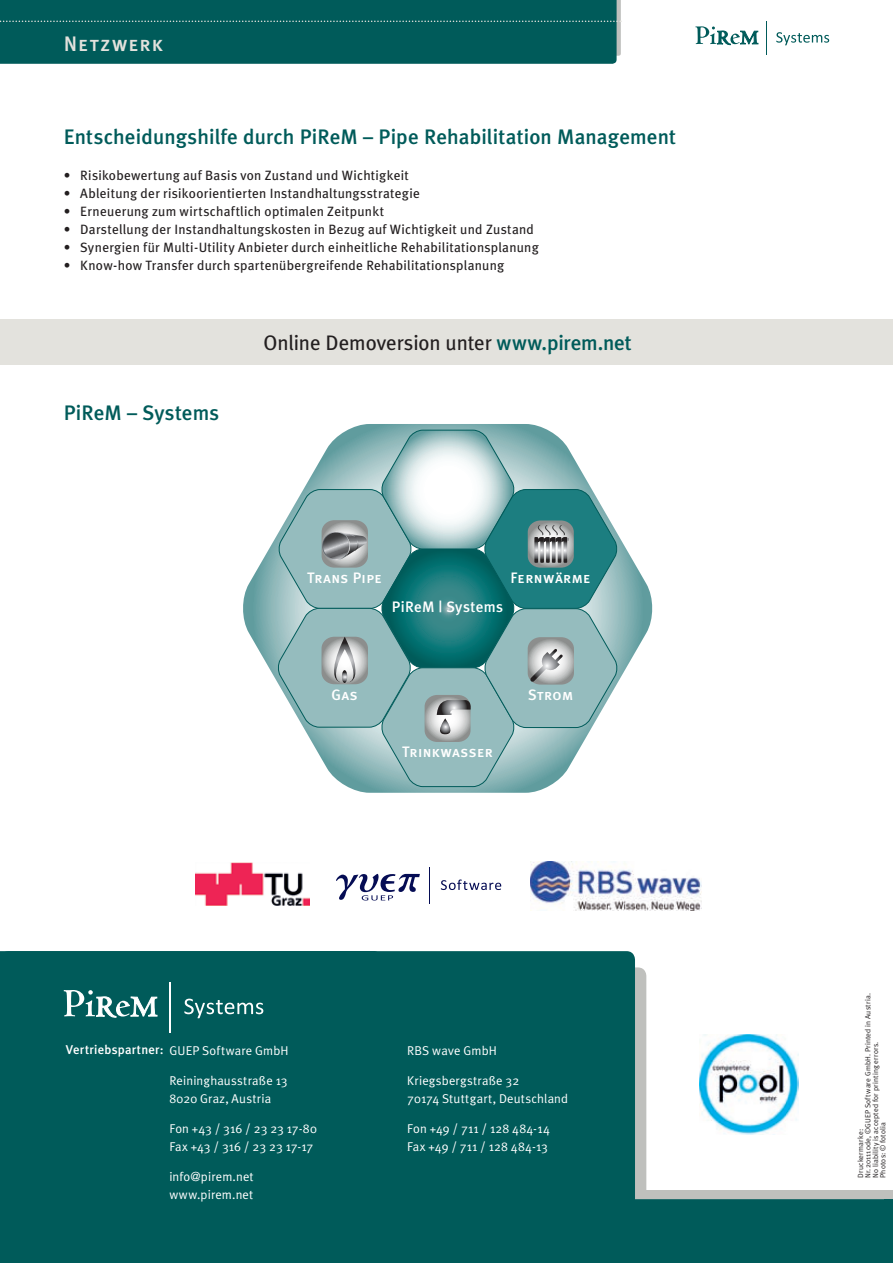
<style>
.page{position:relative;width:893px;height:1263px;background:#fff}
.page>*{position:absolute;margin:0;border:0;box-sizing:border-box;transform-origin:0 0}
.t1{font:500 21px "Meta Plus";letter-spacing:.005em;color:#005b5a}
.t2{font:21px "Meta Plus";letter-spacing:-.01em;color:#231f20}
.t3{font:21px "Meta Plus Medium Caps";letter-spacing:.04em;color:#e3e2dd}
.t4{font:15.15px "Meta Plus Medium Caps";letter-spacing:.025em;color:#fff}
.t5{font:500 15.15px "Meta Plus";letter-spacing:.025em;color:#fff}
.t6{font:13.5px "Meta Plus";letter-spacing:.02em;color:#231f20}
.t7{font:12.75px/18px "Meta Plus Normal";letter-spacing:.01em;color:#fff}
.t8{font:500 12.75px "Meta Plus";letter-spacing:.02em;color:#fff}
.t9{font:7.5px/7.5px "Meta Plus Normal";letter-spacing:.025em;color:#231f20}
.s1{font-weight:500;color:#005b5a}
.s2{font-family:"Meta Plus Normal";font-weight:400}
</style>
<div class="page">
<div style="left:0;top:0;width:621px;height:64px;background:#005b5a"></div>
<div style="left:0;top:319px;width:893px;height:45px;background:#e3e2dd"></div>
<svg style="left:695px;top:26px;width:63px;height:19px"></svg>
<svg style="left:776px;top:32px;width:53px;height:13px"></svg>
<hr style="left:766px;top:21px;width:1px;height:34px;background:#005b5a">
<div style="left:374px;top:1191px;width:519px;height:69px;background:#bfc0bd"></div>
<div style="left:0;top:951px;width:253px;height:312px;background:#005b5a"></div>
<div style="left:635px;top:967px;width:11px;height:224px;background:#bfc0bd"></div>
<div style="left:253px;top:951px;width:382px;height:248px;background:#005b5a"></div>
<div style="left:111px;top:1199px;width:782px;height:64px;background:#005b5a"></div>
<svg style="left:64px;top:986px;width:94px;height:32px"></svg>
<svg style="left:184px;top:999px;width:79px;height:19px;background:#3d8281"></svg>
<hr style="left:169px;top:982px;width:2px;height:51px;background:#fff">
<img style="left:196px;top:863px;width:113px;height:43px">
<svg style="left:336px;top:874px;width:84px;height:26px"></svg>
<svg style="left:441px;top:879px;width:60px;height:11px"></svg>
<hr style="left:429px;top:867px;width:1px;height:37px;background:#050c54">
<img style="left:530px;top:862px;width:171px;height:49px">
<svg style="left:243px;top:424px;width:410px;height:369px"></svg>
<svg style="left:277px;top:429px;width:342px;height:358px;background:#8db6b7"></svg>
<img style="left:700px;top:1035px;width:98px;height:99px">
<div style="left:885px;top:1199px;width:8px;height:9px;background:#005b5a"></div>
<h1 class="t3" style="left:64px;top:31px;width:101px">Netzwerk</h1>
<h1 class="t1" style="left:64px;top:125px;width:614px">Entscheidungshilfe durch PiReM – Pipe Rehabilitation Management</h1>
<p class="t6" style="left:64px;top:168px;width:347px">• Risikobewertung auf Basis von Zustand und Wichtigkeit</p>
<p class="t6" style="left:64px;top:186px;width:358px">• Ableitung der risikoorientierten Instandhaltungsstrategie</p>
<p class="t6" style="left:64px;top:204px;width:322px">• Erneuerung zum wirtschaftlich optimalen Zeitpunkt</p>
<p class="t6" style="left:64px;top:222px;width:472px">• Darstellung der Instandhaltungskosten in Bezug auf Wichtigkeit und Zustand</p>
<p class="t6" style="left:64px;top:240px;width:476px">• Synergien für Multi-Utility Anbieter durch einheitliche Rehabilitationsplanung</p>
<p class="t6" style="left:64px;top:257px;width:442px">• Know-how Transfer durch spartenübergreifende Rehabilitationsplanung</p>
<h1 class="t1" style="left:64px;top:401px;width:157px">PiReM – Systems</h1>
<h1 class="t2" style="left:263px;top:331px;width:370px">Online Demoversion unter <span class="s1">www.pirem.net</span></h1>
<p class="t4" style="left:307px;top:569px;width:76px">Trans Pipe</p>
<p class="t4" style="left:511px;top:569px;width:82px">Fernwärme</p>
<p class="t4" style="left:331px;top:686px;width:28px">Gas</p>
<p class="t5" style="left:392px;top:598px;width:113px">PiReM | Systems</p>
<p class="t4" style="left:402px;top:743px;width:93px">Trinkwasser</p>
<p class="t4" style="left:528px;top:686px;width:46px">Strom</p>
<p class="t8" style="left:66px;top:1042px;width:224px">Vertriebspartner: <span class="s2">GUEP Software GmbH</span></p>
<p class="t7" style="left:169px;top:1071px;width:120px">Reininghausstraße 13<br>8020 Graz, Austria</p>
<p class="t7" style="left:169px;top:1119px;width:149px">Fon +43 / 316 / 23 23 17-80<br>Fax +43 / 316 / 23 23 17-17</p>
<p class="t7" style="left:169px;top:1167px;width:86px">info@pirem.net www.pirem.net</p>
<p class="t7" style="left:407px;top:1041px;width:91px">RBS wave GmbH</p>
<p class="t7" style="left:407px;top:1071px;width:162px">Kriegsbergstraße 32<br>70174 Stuttgart, Deutschland</p>
<p class="t7" style="left:407px;top:1119px;width:144px">Fon +49 / 711 / 128 484-14<br>Fax +49 / 711 / 128 484-13</p>
<p class="t9" style="left:857px;top:1178px;width:186px;rotate:-90deg">Druckermarke:<br>Nr.201110de, ©GUEP Software GmbH. Printed in Austria.<br>No liability is accepted for printing errors.<br>Photos: © fotolia</p>
</div>
